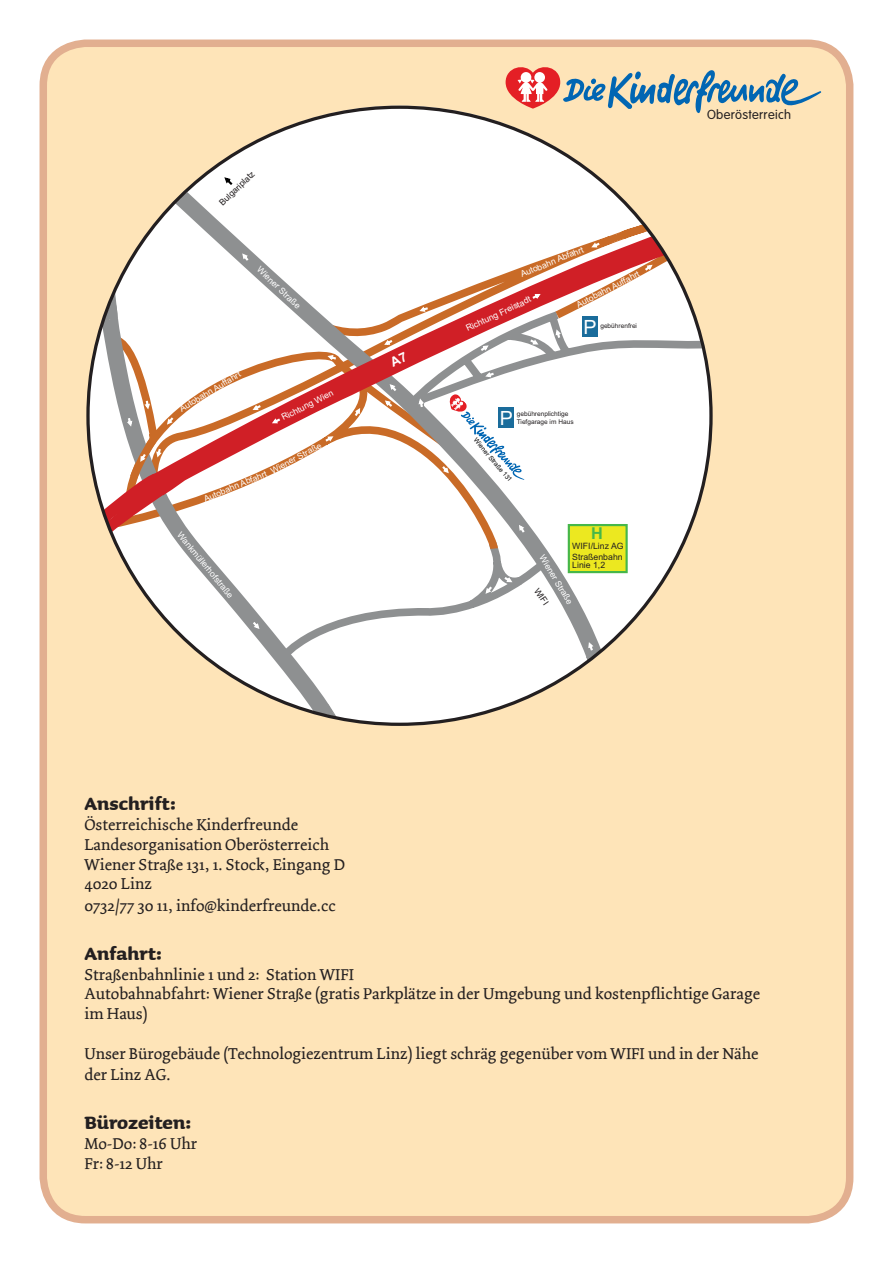
<style>
.page{position:relative;width:893px;height:1263px;background:#fff}
.page>*{position:absolute;margin:0;border:0;box-sizing:border-box;transform-origin:0 0}
.t1{font:700 22.5px "Sauna";color:#231f20}
.t2{font:19.65px "Arial";color:#fff}
.t3{font:16.5px/19.8px "Dolly";color:#231f20}
.t4{font:700 16.35px "Arial";color:#46b749}
.t5{font:300 12.9px "VAG Rounded Std";letter-spacing:.025em;color:#231f20}
.t6{font:8.7px "Arial";color:#fff}
.t7{font:8.7px/11.1px "Arial";color:#231f20}
.t8{font:6.6px/7.8px "Arial";color:#231f20}
.t9{font:6.6px "Arial";color:#000001}
</style>
<div class="page">
<div style="left:43px;top:43px;width:807px;height:1177px;background:#fee4b8;border-radius:43px"></div>
<div style="left:40px;top:40px;width:813px;height:1183px;border:8px solid #e2af90;border-radius:43px"></div>
<div style="left:89px;top:106px;width:622px;height:617px;background:#fff;border-radius:50%"></div>
<svg style="left:655px;top:305px;width:56px;height:290px"></svg>
<svg style="left:625px;top:218px;width:51px;height:338px"></svg>
<svg style="left:615px;top:230px;width:13px;height:6px"></svg>
<svg style="left:642px;top:226px;width:7px;height:7px"></svg>
<svg style="left:92px;top:175px;width:523px;height:551px"></svg>
<svg style="left:586px;top:653px;width:10px;height:8px"></svg>
<svg style="left:175px;top:193px;width:12px;height:11px"></svg>
<svg style="left:318px;top:703px;width:20px;height:17px"></svg>
<svg style="left:104px;top:291px;width:15px;height:32px"></svg>
<svg style="left:152px;top:236px;width:514px;height:259px"></svg>
<svg style="left:102px;top:433px;width:23px;height:100px"></svg>
<svg style="left:125px;top:240px;width:530px;height:413px"></svg>
<svg style="left:223px;top:176px;width:12px;height:11px"></svg>
<svg style="left:506px;top:67px;width:316px;height:46px"></svg>
<svg style="left:389px;top:352px;width:19px;height:15px"></svg>
<p class="t7" style="left:217px;top:200px;width:47px;rotate:-44deg">Bulgariplatz</p>
<p class="t6" style="left:263px;top:264px;width:58px;rotate:44deg">Wiener Straße</p>
<p class="t6" style="left:177px;top:404px;width:71px;rotate:-31deg">Autobahn Auffahrt</p>
<p class="t6" style="left:279px;top:413px;width:58px;rotate:-27deg">Richtung Wien</p>
<p class="t6" style="left:519px;top:269px;width:69px;rotate:-22deg">Autobahn Abfahrt</p>
<p class="t6" style="left:574px;top:300px;width:71px;rotate:-27deg">Autobahn Auffahrt</p>
<p class="t6" style="left:464px;top:323px;width:72px;rotate:-25deg">Richtung Freistadt</p>
<p class="t2" style="left:583px;top:314px;width:15px">P</p>
<p class="t8" style="left:600px;top:322px;width:38px">gebührenfrei</p>
<p class="t2" style="left:500px;top:405px;width:15px">P</p>
<p class="t8" style="left:517px;top:410px;width:58px">gebührenplichtige<br>Tiefgarage im Haus</p>
<p class="t6" style="left:269px;top:466px;width:58px;rotate:-28deg">Wiener Straße</p>
<p class="t9" style="left:479px;top:436px;width:56px;rotate:50deg">Wiener Straße 131</p>
<p class="t6" style="left:202px;top:494px;width:69px;rotate:-23deg">Autobahn Abfahrt</p>
<p class="t6" style="left:184px;top:529px;width:84px;rotate:51deg">Wankmüllerhofstraße</p>
<p class="t4" style="left:591px;top:522px;width:13px">H</p>
<p class="t7" style="left:572px;top:540px;width:53px">WIFI/Linz AG<br>Straßenbahn</p>
<p class="t7" style="left:572px;top:559px;width:34px">Linie 1,2</p>
<p class="t6" style="left:547px;top:552px;width:58px;rotate:59deg">Wiener Straße</p>
<p class="t7" style="left:541px;top:586px;width:20px;rotate:56deg">WIFI</p>
<p class="t5" style="left:707px;top:107px;width:86px">Oberösterreich</p>
<p class="t1" style="left:84px;top:790px;width:93px">Anschrift:</p>
<p class="t3" style="left:84px;top:815px;width:215px">Österreichische Kinderfreunde</p>
<p class="t3" style="left:84px;top:835px;width:246px">Landesorganisation Oberösterreich</p>
<p class="t3" style="left:84px;top:855px;width:262px">Wiener Straße 131, 1. Stock, Eingang D</p>
<p class="t3" style="left:84px;top:874px;width:69px">4020 Linz</p>
<p class="t3" style="left:84px;top:896px;width:253px">0732/77 30 11, info@kinderfreunde.cc</p>
<p class="t1" style="left:84px;top:939px;width:80px">Anfahrt:</p>
<p class="t3" style="left:84px;top:964px;width:271px">Straßenbahnlinie 1 und 2: Station WIFI</p>
<p class="t3" style="left:84px;top:984px;width:677px">Autobahnabfahrt: Wiener Straße (gratis Parkplätze in der Umgebung und kostenpflichtige Garage im Haus)</p>
<p class="t3" style="left:84px;top:1043px;width:675px;line-height:21.6px">Unser Bürogebäude (Technologiezentrum Linz) liegt schräg gegenüber vom WIFI und in der Nähe der Linz AG.</p>
<p class="t1" style="left:84px;top:1108px;width:109px">Bürozeiten:</p>
<p class="t3" style="left:84px;top:1134px;width:114px">Mo-Do: 8-16 Uhr</p>
<p class="t3" style="left:84px;top:1153px;width:80px">Fr: 8-12 Uhr</p>
</div>
